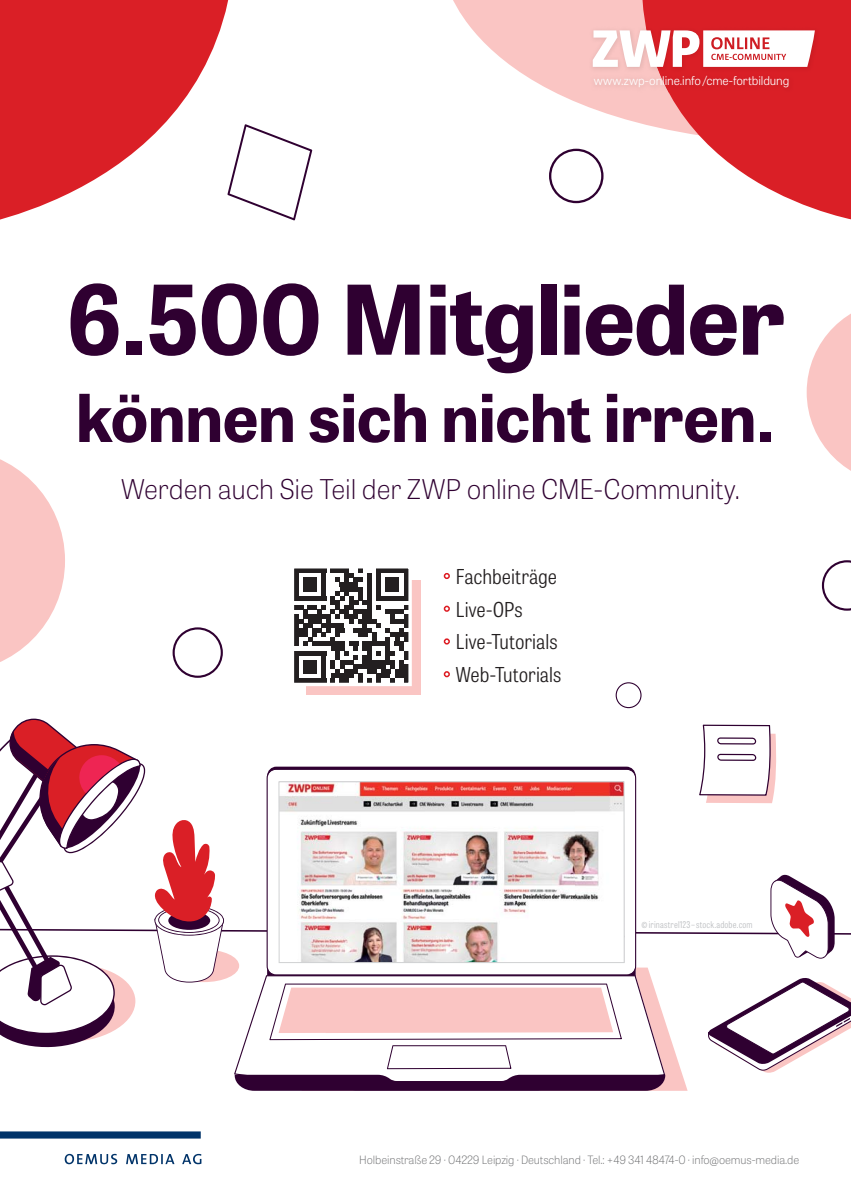
<style>
.page{position:relative;width:851px;height:1191px;background:#fff}
.page>*{position:absolute;margin:0;border:0;box-sizing:border-box;transform-origin:0 0}
.t1{font:700 95.4px "Tablet Gothic";letter-spacing:-.015em;color:#2f0031}
.t2{font:700 65.55px "Tablet Gothic";letter-spacing:-.01em;color:#2f0031}
.t3{font:100 27.15px "Tablet Gothic";letter-spacing:-.005em;color:#2f0031}
.t4{font:300 semi-condensed 20.4px/32.7px "Tablet Gothic";color:#231f20}
.t5{font:300 12px "Tablet Gothic";letter-spacing:-.01em;color:#fff}
.t6{font:100 11.4px "Tablet Gothic";letter-spacing:-.005em;color:#6d6e70}
.t7{font:300 9.3px "Tablet Gothic Condensed";letter-spacing:.015em;color:#bbbdc0}
</style>
<div class="page">
<svg style="left:453px;top:0;width:188px;height:124px;fill:#fac5c3"></svg>
<svg style="left:641px;top:0;width:209px;height:219px;fill:#da1f26"></svg>
<img style="left:590px;top:72px;width:69px;height:21px">
<div style="left:659px;top:72px;width:134px;height:21px;background:#d71e25"></div>
<img style="left:589px;top:27px;width:56px;height:45px">
<img style="left:645px;top:27px;width:174px;height:45px">
<svg style="left:592px;top:30px;width:222px;height:37px"></svg>
<div style="left:0;top:1131px;width:201px;height:7px;background:#003369"></div>
<svg style="left:65px;top:1153px;width:136px;height:11px"></svg>
<svg style="left:806px;top:314px;width:44px;height:156px"></svg>
<svg style="left:615px;top:682px;width:26px;height:26px"></svg>
<svg style="left:0;top:0;width:229px;height:220px;fill:#da1f26"></svg>
<svg style="left:0;top:459px;width:65px;height:203px"></svg>
<svg style="left:227px;top:124px;width:85px;height:96px"></svg>
<svg style="left:821px;top:560px;width:29px;height:50px"></svg>
<svg style="left:172px;top:627px;width:51px;height:51px"></svg>
<svg style="left:549px;top:149px;width:54px;height:54px"></svg>
<svg style="left:0;top:718px;width:850px;height:372px"></svg>
<div style="left:306px;top:580px;width:114px;height:115px;background:#fac5c3"></div>
<div style="left:443px;top:573px;width:7px;height:6px;border:1px solid #dd1a21;border-radius:50%"></div>
<div style="left:443px;top:605px;width:7px;height:7px;border:1px solid #dd1a21;border-radius:50%"></div>
<div style="left:443px;top:638px;width:7px;height:6px;border:1px solid #dd1a21;border-radius:50%"></div>
<div style="left:443px;top:671px;width:7px;height:6px;border:1px solid #dd1a21;border-radius:50%"></div>
<svg style="left:294px;top:568px;width:118px;height:118px;background:#878485"></svg>
<p class="t5" style="left:593px;top:76px;width:197px">www.zwp-online.info /cme-fortbildung</p>
<h1 class="t1" style="left:66px;top:287px;width:720px">6.500 Mitglieder</h1>
<h2 class="t2" style="left:76px;top:395px;width:700px">können sich nicht irren.</h2>
<h3 class="t3" style="left:121px;top:480px;width:620px">Werden auch Sie Teil der ZWP online CME-Community.</h3>
<h3 class="t4" style="left:453px;top:560px;width:109px">-Fachbeiträge -Live-OPs -Live-Tutorials -Web-Tutorials</h3>
<p class="t7" style="left:641px;top:919px;width:112px">© irinastrel123 – stock.adobe.com</p>
<p class="t6" style="left:359px;top:1155px;width:441px">Holbeinstraße 29 · 04229 Leipzig · Deutschland · Tel.: +49 341 48474-0 · info@oemus-media.de</p>
</div>
